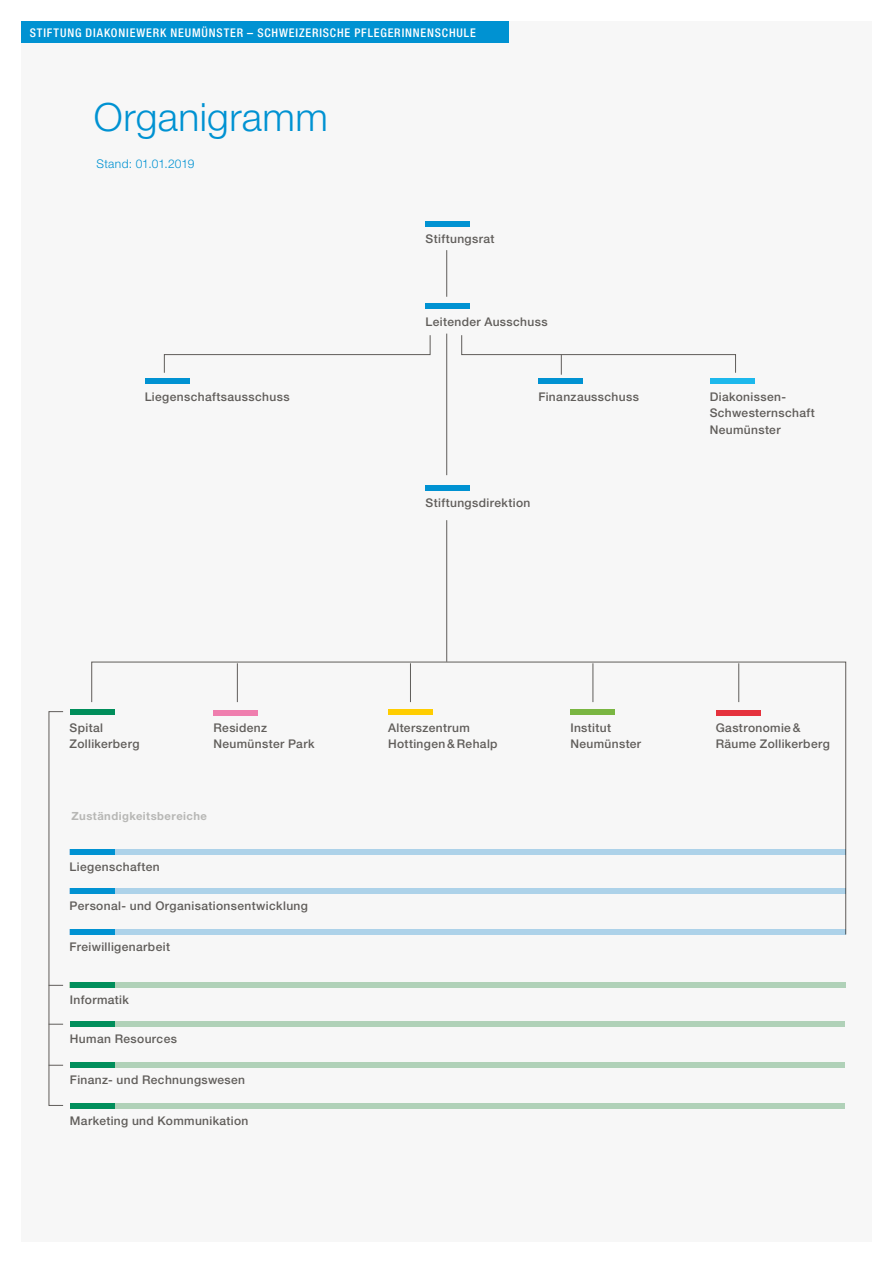
<style>
.page{position:relative;width:893px;height:1263px;background:#fff}
.page>*{position:absolute;margin:0;border:0;box-sizing:border-box;transform-origin:0 0}
.t1{font:300 39px "Helvetica Neue";letter-spacing:.01em;color:#0092d2}
.t2{font:500 12px/16.5px "Helvetica Neue";letter-spacing:.03em;color:#605d5a}
.t3{font:500 condensed 12px "Helvetica Neue";letter-spacing:.07em;color:#fff}
.t4{font:300 12px "Helvetica Neue";letter-spacing:.015em;color:#0092d2}
.t5{font:700 11.25px "Helvetica Neue";letter-spacing:.04em;color:#b7b7b5}
</style>
<div class="page">
<div style="left:21px;top:21px;width:851px;height:1221px;background:#f7f7f7"></div>
<div style="left:21px;top:21px;width:487px;height:22px;background:#0092d2"></div>
<div style="left:70px;top:1103px;width:775px;height:5px;background:#b0d1b8"></div>
<div style="left:70px;top:1062px;width:775px;height:6px;background:#b0d1b8"></div>
<div style="left:70px;top:1021px;width:775px;height:6px;background:#b0d1b8"></div>
<div style="left:70px;top:982px;width:776px;height:5px;background:#b0d1b8"></div>
<div style="left:426px;top:221px;width:44px;height:6px;background:#0092d2"></div>
<div style="left:426px;top:304px;width:44px;height:5px;background:#0092d2"></div>
<div style="left:426px;top:485px;width:44px;height:6px;background:#0092d2"></div>
<div style="left:145px;top:378px;width:44px;height:6px;background:#0092d2"></div>
<div style="left:538px;top:378px;width:45px;height:6px;background:#0092d2"></div>
<div style="left:710px;top:378px;width:44px;height:6px;background:#1db8ec"></div>
<div style="left:70px;top:982px;width:45px;height:5px;background:#008e5b"></div>
<div style="left:70px;top:1021px;width:45px;height:6px;background:#008e5b"></div>
<div style="left:70px;top:1062px;width:45px;height:5px;background:#008e5b"></div>
<div style="left:70px;top:1103px;width:45px;height:5px;background:#008e5b"></div>
<hr style="left:446px;top:250px;width:1px;height:47px;background:#605d5a">
<hr style="left:446px;top:334px;width:1px;height:141px;background:#605d5a">
<hr style="left:446px;top:520px;width:1px;height:142px;background:#605d5a">
<svg style="left:164px;top:335px;width:267px;height:38px"></svg>
<svg style="left:461px;top:335px;width:275px;height:40px"></svg>
<svg style="left:49px;top:985px;width:14px;height:1px"></svg>
<svg style="left:49px;top:1024px;width:14px;height:1px"></svg>
<svg style="left:49px;top:1065px;width:14px;height:1px"></svg>
<div style="left:70px;top:710px;width:44px;height:5px;background:#008e5b"></div>
<svg style="left:91px;top:661px;width:755px;height:274px"></svg>
<div style="left:388px;top:710px;width:45px;height:5px;background:#ffcd00"></div>
<div style="left:570px;top:710px;width:45px;height:5px;background:#7ab642"></div>
<div style="left:213px;top:710px;width:45px;height:5px;background:#ef7eae"></div>
<div style="left:716px;top:710px;width:44px;height:5px;background:#e5323d"></div>
<div style="left:70px;top:849px;width:776px;height:6px;background:#add2e9"></div>
<div style="left:70px;top:888px;width:776px;height:6px;background:#add2e9"></div>
<div style="left:70px;top:849px;width:44px;height:6px;background:#0092d2"></div>
<div style="left:70px;top:888px;width:44px;height:6px;background:#0092d2"></div>
<div style="left:70px;top:929px;width:776px;height:5px;background:#add2e9"></div>
<div style="left:70px;top:929px;width:44px;height:5px;background:#0092d2"></div>
<p class="t3" style="left:30px;top:25px;width:448px">STIFTUNG DIAKONIEWERK NEUMÜNSTER – SCHWEIZERISCHE PFLEGERINNENSCHULE</p>
<h1 class="t1" style="left:94px;top:94px;width:235px">Organigramm</h1>
<p class="t4" style="left:97px;top:156px;width:99px">Stand: 01.01.2019</p>
<p class="t2" style="left:426px;top:231px;width:71px">Stiftungsrat</p>
<p class="t2" style="left:426px;top:313px;width:124px">Leitender Ausschuss</p>
<p class="t2" style="left:145px;top:388px;width:146px">Liegenschaftsausschuss</p>
<p class="t2" style="left:538px;top:388px;width:102px">Finanzausschuss</p>
<p class="t2" style="left:710px;top:388px;width:107px">Diakonissen-<br>Schwesternschaft<br>Neumünster</p>
<p class="t2" style="left:426px;top:495px;width:106px">Stiftungsdirektion</p>
<p class="t2" style="left:70px;top:719px;width:71px">Spital<br>Zollikerberg</p>
<p class="t2" style="left:388px;top:719px;width:111px">Alterszentrum<br>Hottingen&amp; Rehalp</p>
<p class="t2" style="left:570px;top:719px;width:72px">Institut<br>Neumünster</p>
<p class="t2" style="left:213px;top:719px;width:103px">Residenz<br>Neumünster Park</p>
<p class="t2" style="left:716px;top:719px;width:116px">Gastronomie&amp;<br>Räume Zollikerberg</p>
<p class="t5" style="left:72px;top:809px;width:137px">Zuständigkeitsbereiche</p>
<p class="t2" style="left:70px;top:858px;width:92px">Liegenschaften</p>
<p class="t2" style="left:70px;top:898px;width:240px">Personal- und Organisationsentwicklung</p>
<p class="t2" style="left:70px;top:938px;width:102px">Freiwilligenarbeit</p>
<p class="t2" style="left:70px;top:991px;width:61px">Informatik</p>
<p class="t2" style="left:70px;top:1030px;width:109px">Human Resources</p>
<p class="t2" style="left:70px;top:1071px;width:177px">Finanz- und Rechnungswesen</p>
<p class="t2" style="left:70px;top:1112px;width:180px">Marketing und Kommunikation</p>
</div>
